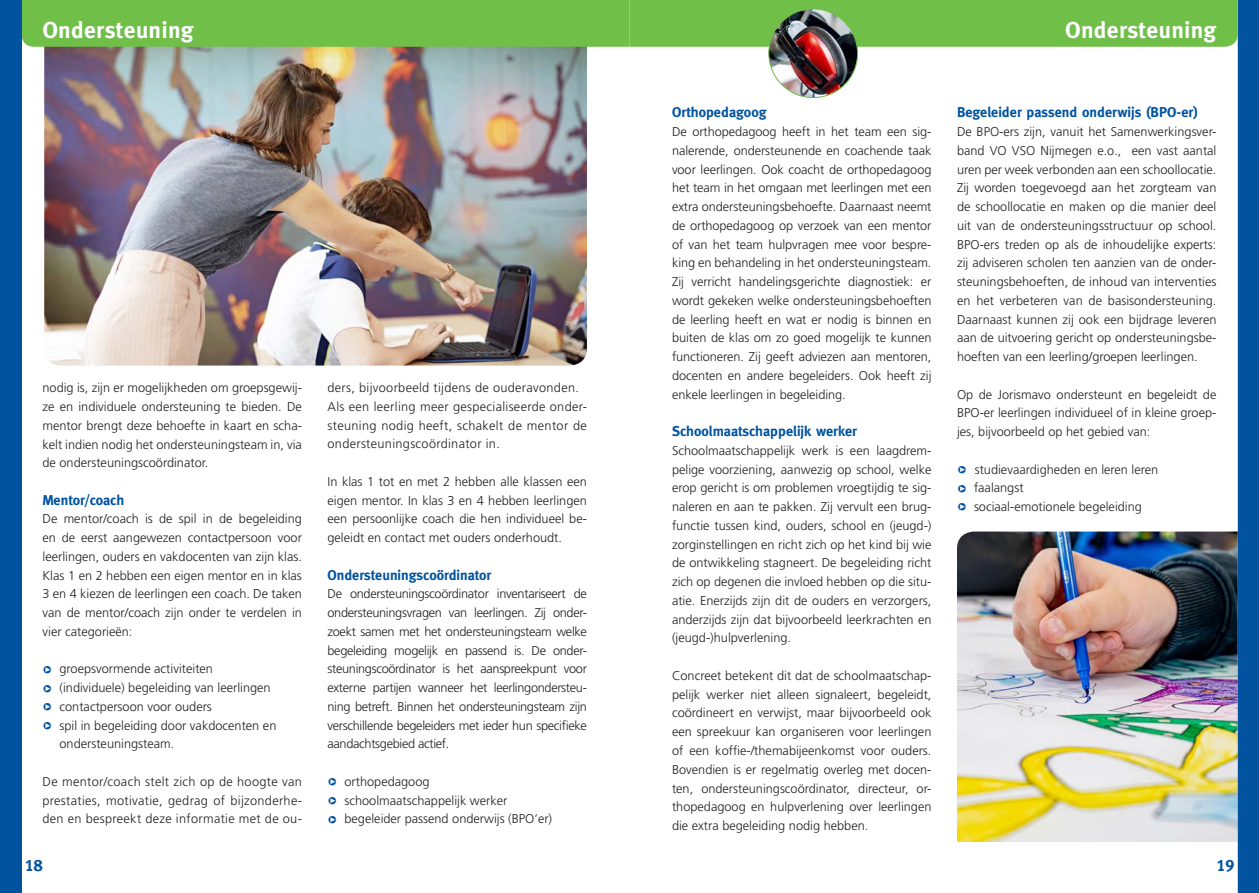
<style>
.page{position:relative;width:1259px;height:893px;background:#fff}
.page>*{position:absolute;margin:0;border:0;box-sizing:border-box;transform-origin:0 0}
.t1{font:700 23.25px "Meta Plus";letter-spacing:.01em;color:#fff}
.t2{font:16.5px "Meta Plus Bold Caps";color:#0153a0}
.t3{font:700 14.25px "Meta";color:#0153a0}
.t4{font:300 12.75px/18.8px "Frutiger";color:#231f20;text-align:justify}
.t5{font:300 12.75px/18.8px "Frutiger";letter-spacing:.025em;color:#231f20}
.t6{font:12.75px/18.8px "FF Dingbats Arrows Two";color:#0153a0;text-align:justify}
</style>
<div class="page">
<img style="left:44px;top:47px;width:543px;height:319px">
<img style="left:957px;top:531px;width:280px;height:311px">
<div style="left:21px;top:0;width:1216px;height:47px;background:#6fbf49"></div>
<div style="left:0;top:0;width:21px;height:893px;background:#0153a0"></div>
<img style="left:769px;top:9px;width:88px;height:89px;border-radius:44px">
<hr style="left:1237px;top:0;width:1px;height:893px;background:#6fbf49">
<div style="left:1238px;top:0;width:21px;height:893px;background:#0153a0"></div>
<h1 class="t1" style="left:43px;top:16px;width:153px">Ondersteuning</h1>
<h1 class="t1" style="left:1065px;top:16px;width:153px">Ondersteuning</h1>
<p class="t4" style="left:43px;top:379px;width:261px">nodig is, zijn er mogelijkheden om groepsgewij&shy;ze en individuele ondersteuning te bieden. De mentor brengt deze behoefte in kaart en scha&shy;kelt indien nodig het ondersteuningsteam in, via de ondersteuningscoördinator.</p>
<p class="t3" style="left:43px;top:491px;width:83px">Mentor/coach</p>
<p class="t4" style="left:43px;top:510px;width:261px">De mentor/coach is de spil in de begeleiding en de eerst aangewezen contactpersoon voor leerlingen, ouders en vakdocenten van zijn klas.<br>Klas 1 en 2 hebben een eigen mentor en in klas 3 en 4 kiezen de leerlingen een coach. De taken van de mentor/coach zijn onder te verdelen in vier categorieën:</p>
<p class="t4" style="left:60px;top:660px;width:218px;text-align:left">groepsvormende activiteiten (individuele) begeleiding van leerlingen contactpersoon voor ouders<br>spil in begeleiding door vakdocenten en ondersteuningsteam.</p>
<p class="t4" style="left:43px;top:772px;width:261px">De mentor/coach stelt zich op de hoogte van prestaties, motivatie, gedrag of bijzonderhe&shy;den en bespreekt deze informatie met de ou-</p>
<p class="t6" style="left:43px;top:663px;width:11px">❑ ❑ ❑ ❑</p>
<p class="t5" style="left:327px;top:379px;width:261px">ders, bijvoorbeeld tijdens de ouderavonden.<br>Als een leerling meer gespecialiseerde onder&shy;steuning nodig heeft, schakelt de mentor de ondersteuningscoördinator in.</p>
<p class="t4" style="left:327px;top:472px;width:261px">In klas 1 tot en met 2 hebben alle klassen een eigen mentor. In klas 3 en 4 hebben leerlingen een persoonlijke coach die hen individueel be&shy;geleidt en contact met ouders onderhoudt.</p>
<p class="t3" style="left:327px;top:566px;width:165px">Ondersteuningscoördinator</p>
<p class="t4" style="left:327px;top:585px;width:261px">De ondersteuningscoördinator inventariseert de ondersteuningsvragen van leerlingen. Zij onder&shy;zoekt samen met het ondersteuningsteam welke begeleiding mogelijk en passend is. De onder&shy;steuningscoördinator is het aanspreekpunt voor externe partijen wanneer het leerlingondersteu&shy;ning betreft. Binnen het ondersteuningsteam zijn verschillende begeleiders met ieder hun specifieke aandachtsgebied actief.</p>
<p class="t4" style="left:344px;top:772px;width:209px;text-align:left">orthopedagoog schoolmaatschappelijk werker begeleider passend onderwijs (BPO’er)</p>
<p class="t6" style="left:327px;top:775px;width:11px">❑ ❑ ❑</p>
<p class="t3" style="left:672px;top:104px;width:96px">Orthopedagoog</p>
<p class="t4" style="left:672px;top:123px;width:261px">De orthopedagoog heeft in het team een sig&shy;nalerende, ondersteunende en coachende taak voor leerlingen. Ook coacht de orthopedagoog het team in het omgaan met leerlingen met een extra ondersteuningsbehoefte. Daarnaast neemt de orthopedagoog op verzoek van een mentor of van het team hulpvragen mee voor bespre&shy;king en behandeling in het ondersteuningsteam.<br>Zij verricht handelingsgerichte diagnostiek: er wordt gekeken welke ondersteuningsbehoeften de leerling heeft en wat er nodig is binnen en buiten de klas om zo goed mogelijk te kunnen functioneren. Zij geeft adviezen aan mentoren, docenten en andere begeleiders. Ook heeft zij enkele leerlingen in begeleiding.</p>
<p class="t3" style="left:672px;top:423px;width:187px">Schoolmaatschappelijk werker</p>
<p class="t4" style="left:672px;top:441px;width:261px">Schoolmaatschappelijk werk is een laagdrem&shy;pelige voorziening, aanwezig op school, welke erop gericht is om problemen vroegtijdig te sig&shy;naleren en aan te pakken. Zij vervult een brug&shy;functie tussen kind, ouders, school en (jeugd-) zorginstellingen en richt zich op het kind bij wie de ontwikkeling stagneert. De begeleiding richt zich op degenen die invloed hebben op die situ&shy;atie. Enerzijds zijn dit de ouders en verzorgers, anderzijds zijn dat bijvoorbeeld leerkrachten en (jeugd-)hulpverlening.</p>
<p class="t4" style="left:672px;top:666px;width:261px">Concreet betekent dit dat de schoolmaatschap&shy;pelijk werker niet alleen signaleert, begeleidt, coördineert en verwijst, maar bijvoorbeeld ook een spreekuur kan organiseren voor leerlingen of een koffie-/themabijeenkomst voor ouders.<br>Bovendien is er regelmatig overleg met docen&shy;ten, ondersteuningscoördinator, directeur, or&shy;thopedagoog en hulpverlening over leerlingen die extra begeleiding nodig hebben.</p>
<p class="t3" style="left:957px;top:104px;width:243px">Begeleider passend onderwijs (BPO-er)</p>
<p class="t4" style="left:957px;top:123px;width:261px">De BPO-ers zijn, vanuit het Samenwerkingsver&shy;band VO VSO Nijmegen e.o., een vast aantal uren per week verbonden aan een schoollocatie.<br>Zij worden toegevoegd aan het zorgteam van de schoollocatie en maken op die manier deel uit van de ondersteuningsstructuur op school.<br>BPO-ers treden op als de inhoudelijke experts: zij adviseren scholen ten aanzien van de onder&shy;steuningsbehoeften, de inhoud van interventies en het verbeteren van de basisondersteuning.<br>Daarnaast kunnen zij ook een bijdrage leveren aan de uitvoering gericht op ondersteuningsbe&shy;hoeften van een leerling/groepen leerlingen.</p>
<p class="t4" style="left:957px;top:385px;width:261px">Op de Jorismavo ondersteunt en begeleidt de BPO-er leerlingen individueel of in kleine groep&shy;jes, bijvoorbeeld op het gebied van:</p>
<p class="t4" style="left:974px;top:460px;width:186px;text-align:left">studievaardigheden en leren leren faalangst<br>sociaal-emotionele begeleiding</p>
<p class="t6" style="left:957px;top:463px;width:11px">❑ ❑ ❑</p>
<p class="t2" style="left:25px;top:855px;width:19px">18</p>
<p class="t2" style="left:1216px;top:855px;width:19px">19</p>
</div>
